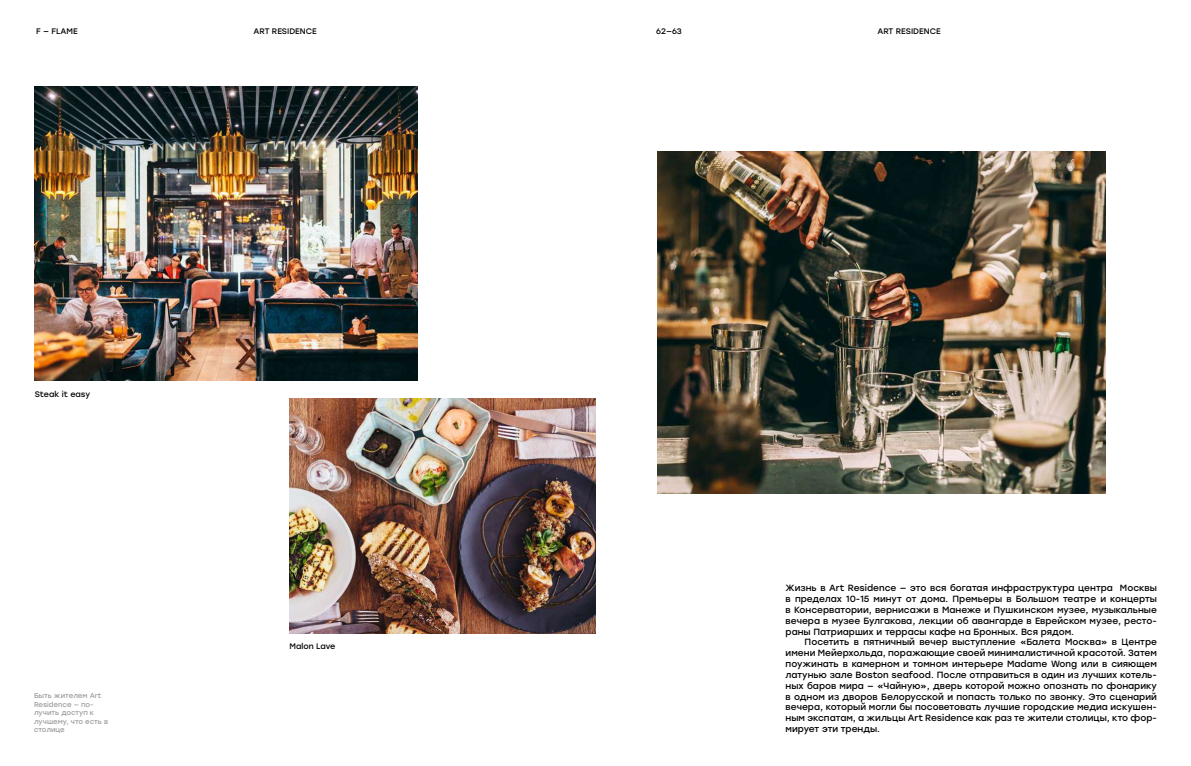
<style>
.page{position:relative;width:1191px;height:766px;background:#fff}
.page>*{position:absolute;margin:0;border:0;box-sizing:border-box;transform-origin:0 0}
.t1{font:9px/10.8px "Stolzl";color:#000;text-align:justify}
.t2{font:8px "Stolzl";color:#000}
.t3{font:7px/8.4px "Stolzl";color:#9d9d9c}
</style>
<div class="page">
<img style="left:34px;top:87px;width:383px;height:293px">
<img style="left:658px;top:151px;width:447px;height:342px">
<img style="left:289px;top:398px;width:306px;height:235px">
<p class="t2" style="left:36px;top:26px;width:43px">F — FLAME</p>
<p class="t2" style="left:253px;top:26px;width:65px">ART RESIDENCE</p>
<p class="t2" style="left:656px;top:26px;width:27px">62—63</p>
<p class="t2" style="left:877px;top:26px;width:65px">ART RESIDENCE</p>
<p class="t2" style="left:35px;top:388px;width:57px">Steak it easy</p>
<p class="t3" style="left:34px;top:691px;width:76px">Быть жителем Art<br>Residence — по&shy;лучить доступ к лучшему, что есть в столице</p>
<p class="t2" style="left:289px;top:640px;width:47px">Malon Lave</p>
<p class="t1" style="left:785px;top:582px;width:373px">Жизнь в Art Residence — это вся богатая инфраструктура центра Москвы в пределах 10-15 минут от дома. Премьеры в Большом театре и концерты в Консерватории, вернисажи в Манеже и Пушкинском музее, музыкальные вечера в музее Булгакова, лекции об авангарде в Еврейском музее, ресто&shy;раны Патриарших и террасы кафе на Бронных. Вся рядом.</p>
<p class="t1" style="left:785px;top:636px;width:373px;text-indent:19px">Посетить в пятничный вечер выступление «Балета Москва» в Центре имени Мейерхольда, поражающие своей минималистичной красотой. Затем поужинать в камерном и томном интерьере Madame Wong или в сияющем латунью зале Boston seafood. После отправиться в один из лучших котель&shy;ных баров мира — «Чайную», дверь которой можно опознать по фонарику в одном из дворов Белорусской и попасть только по звонку. Это сценарий вечера, который могли бы посоветовать лучшие городские медиа искушен&shy;ным экспатам, а жильцы Art Residence как раз те жители столицы, кто фор&shy;мирует эти тренды.</p>
</div>
